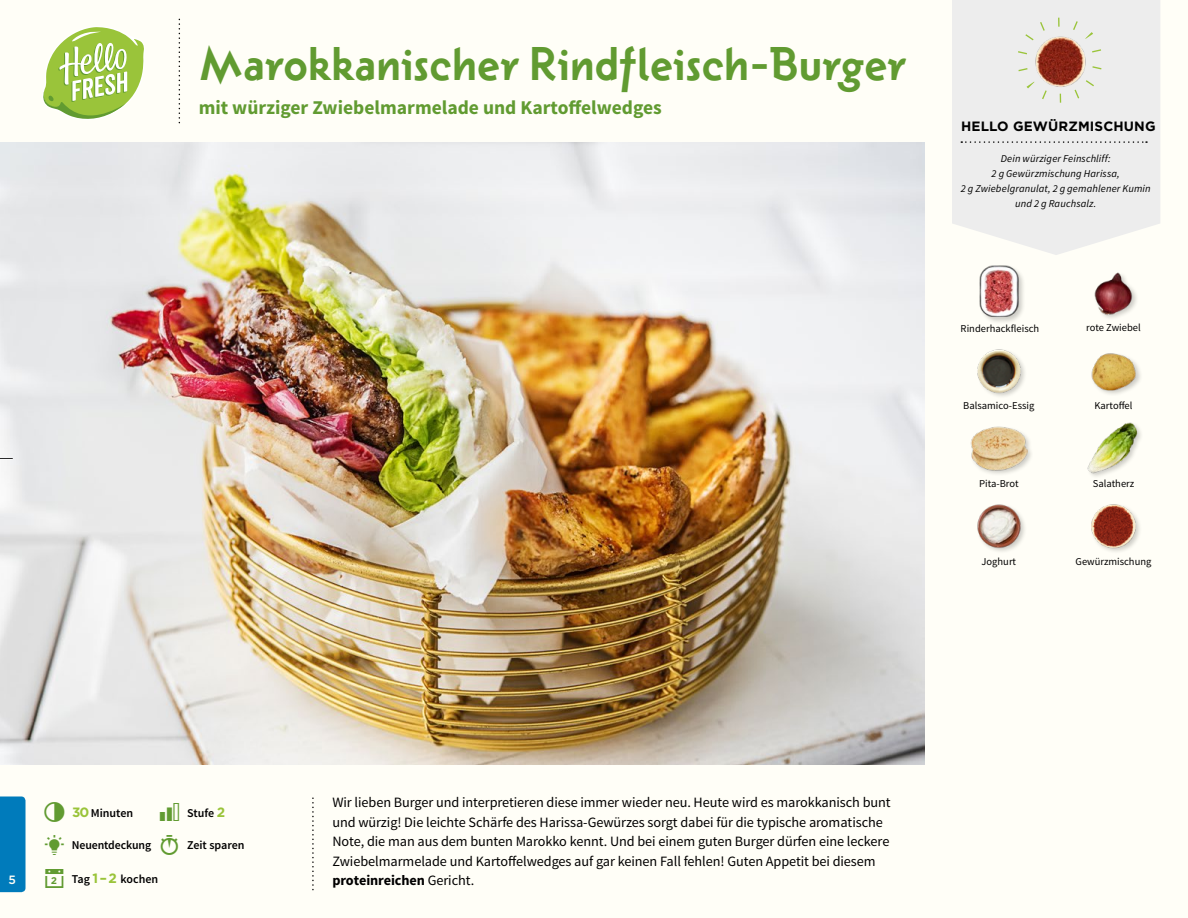
<style>
.page{position:relative;width:1188px;height:918px;background:#fffef7}
.page>*{position:absolute;margin:0;border:0;box-sizing:border-box;transform-origin:0 0}
.t1{font:700 49.5px "Instanter OT";letter-spacing:-.01em;color:#619b31}
.t2{font:700 19.5px "Source Sans Pro";color:#619b31}
.t3{font:14.25px/19.5px "Source Sans Pro";letter-spacing:-.005em;color:#000}
.t4{font:700 14.25px "Source Sans Pro";letter-spacing:-.005em;color:#000}
.t5{font:700 13.5px "Gotham";letter-spacing:.01em;color:#000}
.t6{font:600 12px "Source Sans Pro";letter-spacing:-.01em;color:#000}
.t7{font:500 12px "Gotham";color:#fffef7}
.t8{font:italic 10.5px/14.7px "Source Sans Pro";letter-spacing:.01em;color:#000;text-align:center}
.t9{font:10.5px "Source Sans Pro";color:#000}
.s1{font-family:"Gotham";font-weight:700;font-size:13.5px;color:#9ac43a}
.s2{font-weight:400}
</style>
<div class="page">
<img style="left:977px;top:504px;width:48px;height:48px">
<img style="left:1091px;top:504px;width:49px;height:48px">
<img style="left:1087px;top:422px;width:54px;height:54px">
<div style="left:970px;top:426px;width:64px;height:50px;background:#000;opacity:.2"></div>
<img style="left:970px;top:426px;width:58px;height:50px">
<img style="left:977px;top:349px;width:48px;height:48px">
<img style="left:1091px;top:353px;width:50px;height:41px">
<img style="left:1094px;top:272px;width:43px;height:46px">
<div style="left:979px;top:265px;width:47px;height:60px;background:#000;opacity:.2"></div>
<img style="left:979px;top:266px;width:46px;height:51px">
<svg style="left:43px;top:27px;width:101px;height:92px"></svg>
<div style="left:952px;top:0;width:208px;height:255px;background:#ededed"></div>
<svg style="left:961px;top:141px;width:186px;height:2px"></svg>
<img style="left:1028px;top:28px;width:66px;height:66px">
<div style="left:1017px;top:18px;width:85px;height:85px;border:9px dashed #9ac43a;border-radius:50%"></div>
<div style="left:0;top:796px;width:26px;height:96px;background:#007bbb"></div>
<img style="left:0;top:142px;width:925px;height:623px">
<svg style="left:0;top:458px;width:13px;height:2px"></svg>
<h1 class="t1" style="left:199px;top:34px;width:709px">Marokkanischer Rindfleisch-Burger</h1>
<h2 class="t2" style="left:199px;top:95px;width:465px">mit würziger Zwiebelmarmelade und Kartoffelwedges</h2>
<p class="t5" style="left:961px;top:117px;width:196px">HELLO GEWÜRZMISCHUNG</p>
<p class="t8" style="left:961px;top:152px;width:191px">Dein würziger Feinschliff:<br>2 g Gewürzmischung Harissa,<br>2 g Zwiebelgranulat, 2 g gemahlener Kumin und 2 g Rauchsalz.</p>
<p class="t9" style="left:961px;top:322px;width:80px">Rinderhackfleisch</p>
<p class="t9" style="left:1086px;top:321px;width:56px">rote Zwiebel</p>
<p class="t9" style="left:963px;top:399px;width:73px">Balsamico-Essig</p>
<p class="t9" style="left:1094px;top:399px;width:40px">Kartoffel</p>
<p class="t9" style="left:979px;top:477px;width:41px">Pita-Brot</p>
<p class="t9" style="left:1093px;top:477px;width:43px">Salatherz</p>
<p class="t9" style="left:982px;top:555px;width:36px">Joghurt</p>
<p class="t9" style="left:1076px;top:555px;width:77px">Gewürzmischung</p>
<p class="t7" style="left:9px;top:872px;width:9px">5</p>
<p class="t6" style="left:72px;top:805px;width:62px"><span class="s1">30</span> Minuten</p>
<p class="t6" style="left:187px;top:805px;width:40px">Stufe <span class="s1">2</span></p>
<p class="t6" style="left:72px;top:838px;width:81px">Neuentdeckung</p>
<p class="t6" style="left:187px;top:838px;width:59px">Zeit sparen</p>
<p class="t3" style="left:332px;top:793px;width:560px">Wir lieben Burger und interpretieren diese immer wieder neu. Heute wird es marokkanisch bunt und würzig! Die leichte Schärfe des Harissa-Gewürzes sorgt dabei für die typische aromatische Note, die man aus dem bunten Marokko kennt. Und bei einem guten Burger dürfen eine leckere Zwiebelmarmelade und Kartoffelwedges auf gar keinen Fall fehlen! Guten Appetit bei diesem</p>
<p class="t6" style="left:72px;top:871px;width:88px">Tag <span class="s1">1 –2</span> kochen</p>
<p class="t4" style="left:332px;top:872px;width:143px">proteinreichen <span class="s2">Gericht.</span></p>
</div>
